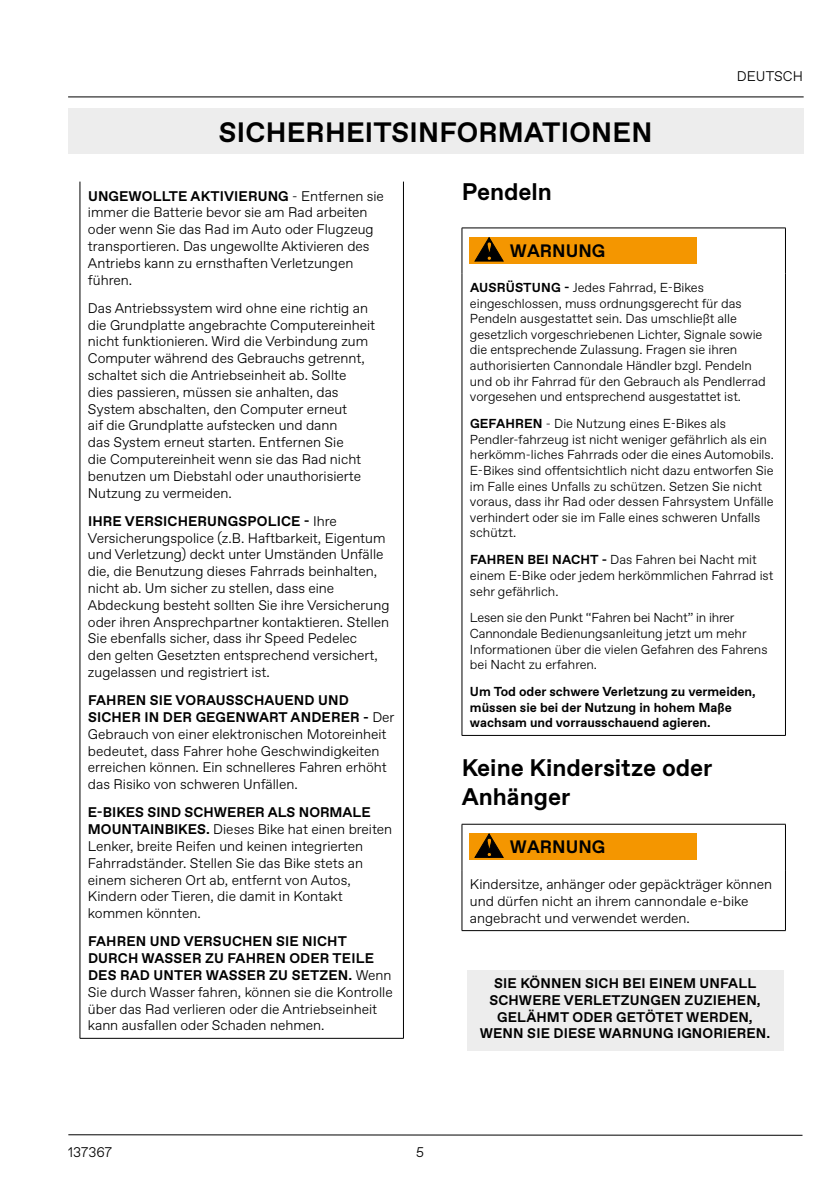
<style>
.page{position:relative;width:840px;height:1191px;background:#fff}
.page>*{position:absolute;margin:0;border:0;box-sizing:border-box;transform-origin:0 0}
.t1{font:700 28px "Favorit";letter-spacing:.01em;color:#000}
.t2{font:700 24px/28.8px "Favorit";color:#000}
.t3{font:700 18px "Favorit";color:#000}
.t4{font:300 14px/16.8px "Favorit";color:#000}
.t5{font:700 14px/16.8px "Favorit";letter-spacing:.01em;color:#000;text-align:center}
.t6{font:300 13px/15.6px "Favorit";color:#000}
.t7{font:700 13px/15.6px "Favorit";color:#000}
.s1{font-weight:700}
</style>
<div class="page">
<hr style="left:68px;top:1134px;width:734px;height:1px;background:#000">
<hr style="left:68px;top:96px;width:735px;height:1px;background:#000">
<hr style="left:461px;top:228px;width:324px;height:1px;background:#000">
<hr style="left:461px;top:228px;width:1px;height:46px;background:#000">
<hr style="left:784px;top:228px;width:1px;height:46px;background:#000">
<hr style="left:461px;top:274px;width:1px;height:461px;background:#000">
<hr style="left:784px;top:274px;width:1px;height:461px;background:#000">
<hr style="left:461px;top:735px;width:324px;height:1px;background:#000">
<div style="left:469px;top:237px;width:227px;height:26px;background:#f49600"></div>
<svg style="left:474px;top:237px;width:29px;height:24px"></svg>
<hr style="left:461px;top:824px;width:324px;height:1px;background:#000">
<hr style="left:461px;top:824px;width:1px;height:46px;background:#000">
<hr style="left:784px;top:824px;width:1px;height:46px;background:#000">
<hr style="left:461px;top:870px;width:1px;height:60px;background:#000">
<hr style="left:784px;top:870px;width:1px;height:60px;background:#000">
<hr style="left:461px;top:930px;width:324px;height:1px;background:#000">
<div style="left:469px;top:833px;width:227px;height:26px;background:#f49600"></div>
<svg style="left:474px;top:833px;width:29px;height:24px"></svg>
<hr style="left:80px;top:182px;width:1px;height:856px;background:#000">
<hr style="left:403px;top:182px;width:1px;height:856px;background:#000">
<hr style="left:80px;top:1038px;width:323px;height:1px;background:#000">
<div style="left:68px;top:108px;width:734px;height:46px;background:#ededed"></div>
<div style="left:466px;top:969px;width:316px;height:81px;background:#ededed"></div>
<h1 class="t1" style="left:219px;top:113px;width:434px">SICHERHEITSINFORMATIONEN</h1>
<p class="t4" style="left:736px;top:67px;width:68px">DEUTSCH</p>
<p class="t4" style="left:88px;top:187px;width:297px"><span class="s1">UNGEWOLLTE AKTIVIERUNG</span> - Entfernen sie immer die Batterie bevor sie am Rad arbeiten oder wenn Sie das Rad im Auto oder Flugzeug transportieren. Das ungewollte Aktivieren des Antriebs kann zu ernsthaften Verletzungen führen.</p>
<p class="t4" style="left:88px;top:299px;width:288px">Das Antriebssystem wird ohne eine richtig an die Grundplatte angebrachte Computereinheit nicht funktionieren. Wird die Verbindung zum Computer während des Gebrauchs getrennt, schaltet sich die Antriebseinheit ab. Sollte dies passieren, müssen sie anhalten, das System abschalten, den Computer erneut<br>aif die Grundplatte aufstecken und dann<br>das System erneut starten. Entfernen Sie<br>die Computereinheit wenn sie das Rad nicht benutzen um Diebstahl oder unauthorisierte Nutzung zu vermeiden.</p>
<p class="t4" style="left:88px;top:512px;width:303px"><span class="s1">IHRE VERSICHERUNGSPOLICE -</span> Ihre Versicherungspolice (z.B. Haftbarkeit, Eigentum und Verletzung) deckt unter Umständen Unfälle die, die Benutzung dieses Fahrrads beinhalten, nicht ab. Um sicher zu stellen, dass eine Abdeckung besteht sollten Sie ihre Versicherung oder ihren Ansprechpartner kontaktieren. Stellen Sie ebenfalls sicher, dass ihr Speed Pedelec<br>den gelten Gesetzten entsprechend versichert, zugelassen und registriert ist.</p>
<p class="t4" style="left:88px;top:691px;width:308px"><span class="s1">FAHREN SIE VORAUSSCHAUEND UND SICHER IN DER GEGENWART ANDERER -</span> Der Gebrauch von einer elektronischen Motoreinheit bedeutet, dass Fahrer hohe Geschwindigkeiten erreichen können. Ein schnelleres Fahren erhöht das Risiko von schweren Unfällen.</p>
<p class="t4" style="left:88px;top:803px;width:305px"><span class="s1">E-BIKES SIND SCHWERER ALS NORMALE MOUNTAINBIKES.</span> Dieses Bike hat einen breiten Lenker, breite Reifen und keinen integrierten Fahrradständer. Stellen Sie das Bike stets an einem sicheren Ort ab, entfernt von Autos, Kindern oder Tieren, die damit in Kontakt kommen könnten.</p>
<p class="t4" style="left:88px;top:932px;width:306px"><span class="s1">FAHREN UND VERSUCHEN SIE NICHT DURCH WASSER ZU FAHREN ODER TEILE DES RAD UNTER WASSER ZU SETZEN.</span> Wenn Sie durch Wasser fahren, können sie die Kontrolle über das Rad verlieren oder die Antriebseinheit kann ausfallen oder Schaden nehmen.</p>
<h2 class="t2" style="left:461px;top:177px;width:92px">Pendeln</h2>
<p class="t3" style="left:509px;top:238px;width:97px">WARNUNG</p>
<p class="t6" style="left:469px;top:279px;width:297px"><span class="s1">AUSRÜSTUNG -</span> Jedes Fahrrad, E-Bikes eingeschlossen, muss ordnungsgerecht für das Pendeln ausgestattet sein. Das umschließt alle gesetzlich vorgeschriebenen Lichter, Signale sowie die entsprechende Zulassung. Fragen sie ihren authorisierten Cannondale Händler bzgl. Pendeln und ob ihr Fahrrad für den Gebrauch als Pendlerrad vorgesehen und entsprechend ausgestattet ist.</p>
<p class="t6" style="left:469px;top:415px;width:305px"><span class="s1">GEFAHREN</span> - Die Nutzung eines E-Bikes als Pendler-fahrzeug ist nicht weniger gefährlich als ein herkömm-liches Fahrrads oder die eines Automobils.<br>E-Bikes sind offentsichtlich nicht dazu entworfen Sie im Falle eines Unfalls zu schützen. Setzen Sie nicht voraus, dass ihr Rad oder dessen Fahrsystem Unfälle verhindert oder sie im Falle eines schweren Unfalls schützt.</p>
<p class="t6" style="left:469px;top:551px;width:305px"><span class="s1">FAHREN BEI NACHT -</span> Das Fahren bei Nacht mit einem E-Bike oder jedem herkömmlichen Fahrrad ist sehr gefährlich.</p>
<p class="t6" style="left:469px;top:609px;width:299px">Lesen sie den Punkt “Fahren bei Nacht” in ihrer Cannondale Bedienungsanleitung jetzt um mehr Informationen über die vielen Gefahren des Fahrens bei Nacht zu erfahren.</p>
<p class="t7" style="left:469px;top:684px;width:287px">Um Tod oder schwere Verletzung zu vermeiden, müssen sie bei der Nutzung in hohem Maße wachsam und vorrausschauend agieren.</p>
<h2 class="t2" style="left:461px;top:753px;width:252px">Keine Kindersitze oder<br>Anhänger</h2>
<p class="t3" style="left:509px;top:834px;width:97px">WARNUNG</p>
<p class="t4" style="left:469px;top:875px;width:303px">Kindersitze, anhänger oder gepäckträger können und dürfen nicht an ihrem cannondale e-bike angebracht und verwendet werden.</p>
<p class="t5" style="left:479px;top:974px;width:292px">SIE KÖNNEN SICH BEI EINEM UNFALL<br>SCHWERE VERLETZUNGEN ZUZIEHEN,<br>GELÄHMT ODER GETÖTET WERDEN,<br>WENN SIE DIESE WARNUNG IGNORIEREN.</p>
<p class="t4" style="left:68px;top:1143px;width:46px">137367</p>
<p class="t4" style="left:416px;top:1143px;width:9px">5</p>
</div>
